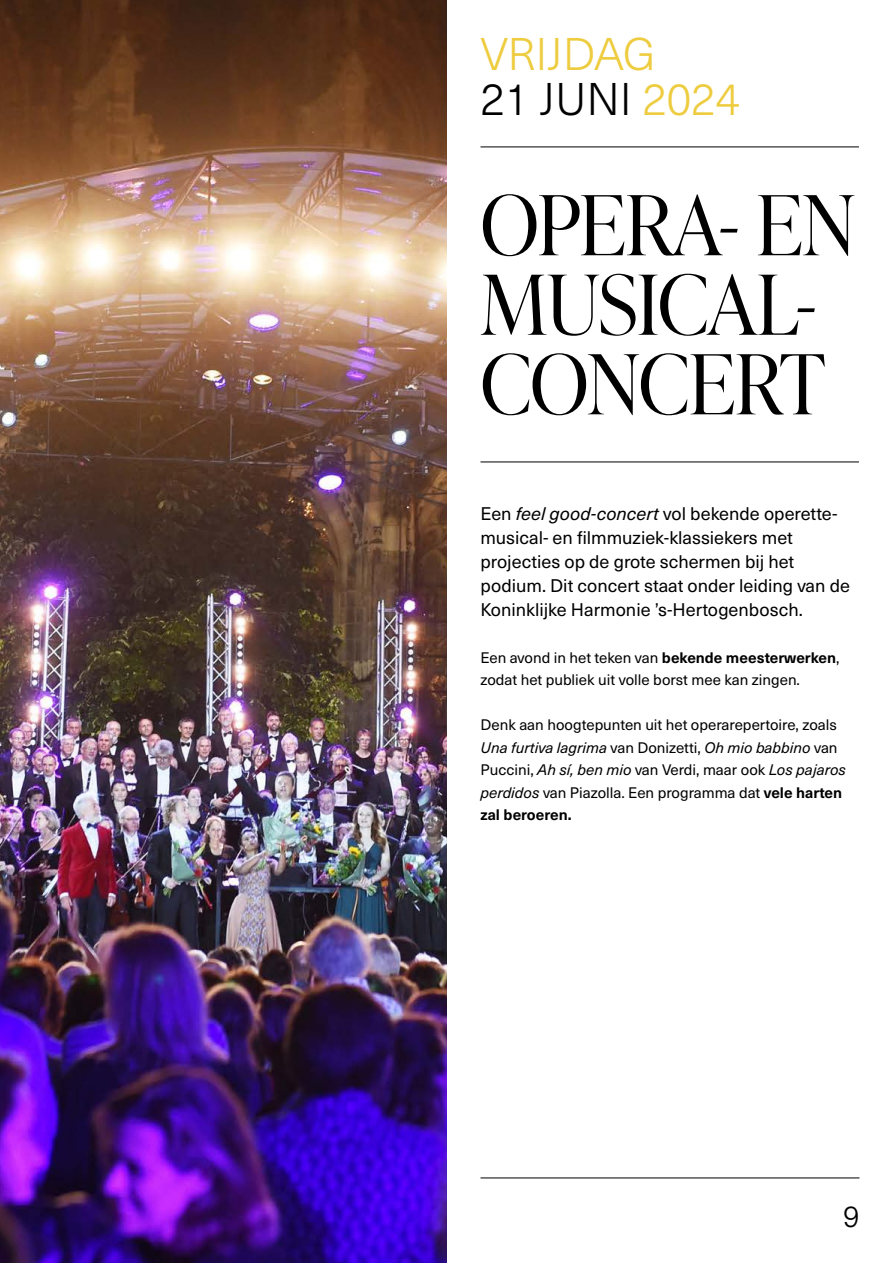
<style>
.page{position:relative;width:893px;height:1263px;background:#fff}
.page>*{position:absolute;margin:0;border:0;box-sizing:border-box;transform-origin:0 0}
.t1{font:300 82.5px/79.5px "Ivy Presto Display";letter-spacing:-.005em;color:#000}
.t2{font:300 45px/45px "Neue Haas Unica W1 G";color:#eecc3f}
.t3{font:300 30px "Neue Haas Unica W1 G";color:#000}
.t4{font:18px/24px "Neue Haas Unica W1 G";color:#000}
.t5{font:15px/22.5px "Neue Haas Unica W1 G";color:#000}
.s1{color:#000}
.s2{font-style:italic}
.s3{font-weight:700}
</style>
<div class="page">
<hr style="left:480px;top:1177px;width:379px;height:1px;background:#000">
<hr style="left:480px;top:462px;width:379px;height:1px;background:#000">
<hr style="left:480px;top:147px;width:379px;height:1px;background:#000">
<img style="left:0;top:0;width:446px;height:1263px">
<h2 class="t2" style="left:480px;top:29px;width:261px">VRIJDAG<br><span class="s1">21 JUNI</span> 2024</h2>
<h1 class="t1" style="left:480px;top:181px;width:376px">OPERA- EN<br>MUSICAL-<br>CONCERT</h1>
<p class="t4" style="left:480px;top:501px;width:371px">Een <span class="s2">feel good-concert</span> vol bekende operette&shy;musical- en filmmuziek-klassiekers met projecties op de grote schermen bij het podium. Dit concert staat onder leiding van de Koninklijke Harmonie ’s-Hertogenbosch.</p>
<p class="t5" style="left:480px;top:645px;width:361px">Een avond in het teken van <span class="s3">bekende meesterwerken</span>, zodat het publiek uit volle borst mee kan zingen.</p>
<p class="t5" style="left:480px;top:713px;width:367px">Denk aan hoogtepunten uit het operarepertoire, zoals <span class="s2">Una furtiva lagrima</span> van Donizetti, <span class="s2">Oh mio babbino</span> van Puccini, <span class="s2">Ah sí, ben mio</span> van Verdi, maar ook <span class="s2">Los pajaros perdidos</span> van Piazolla. Een programma dat <span class="s3">vele harten zal beroeren.</span></p>
<h3 class="t3" style="left:843px;top:1194px;width:18px">9</h3>
</div>
